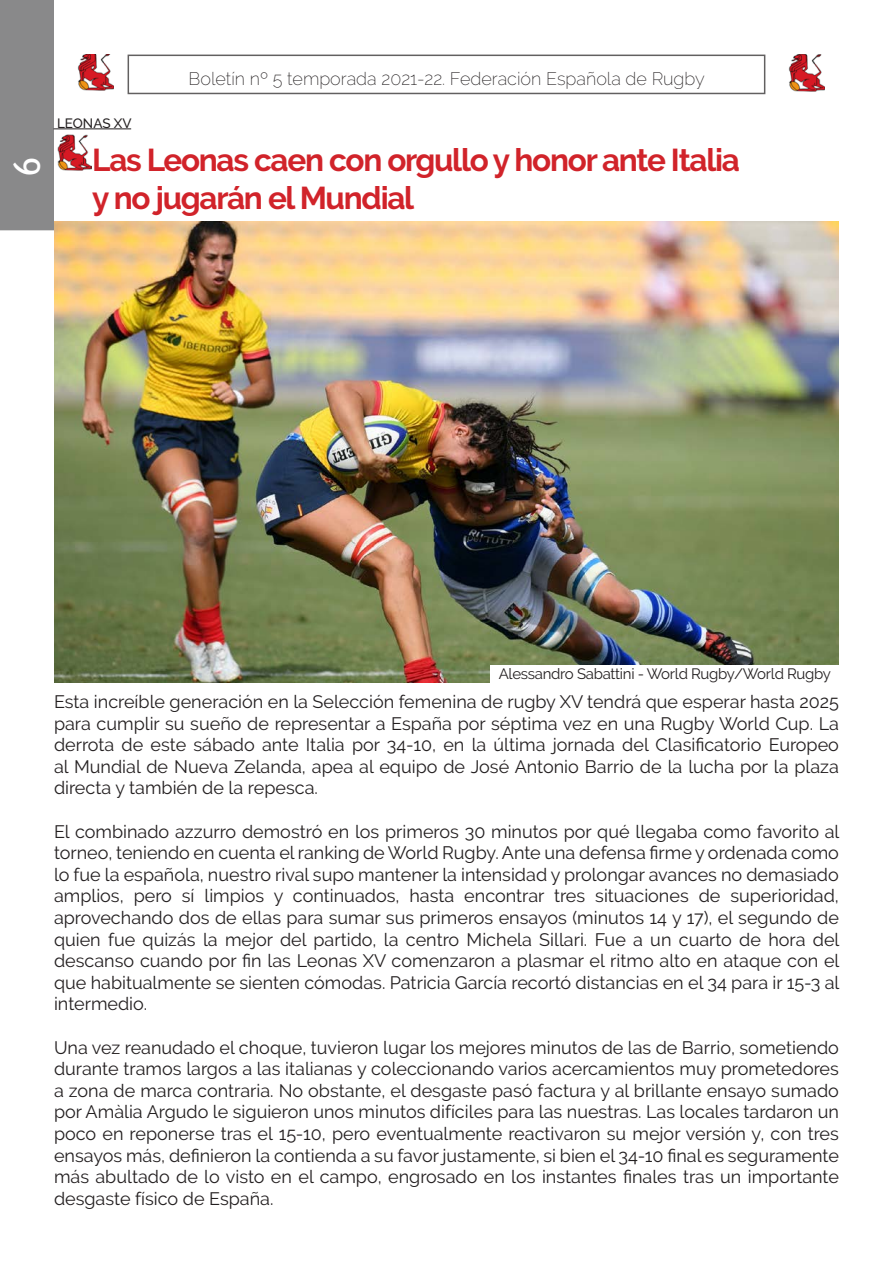
<style>
.page{position:relative;width:893px;height:1263px;background:#fff}
.page>*{position:absolute;margin:0;border:0;box-sizing:border-box;transform-origin:0 0}
.t1{font:36px "Trebuchet MS";color:#fff}
.t2{font:700 31.5px "Raleway";letter-spacing:-.04em;color:#d1232a}
.t3{font:18px/21.6px "Raleway";color:#231f20;text-align:justify}
.t4{font:200 18px "Raleway";color:#231f20}
.t5{font:15px "Raleway";letter-spacing:-.02em;color:#231f20}
.t6{font:500 13.5px "Raleway";color:#231f20}
</style>
<div class="page">
<img style="left:788px;top:55px;width:36px;height:36px">
<img style="left:77px;top:54px;width:36px;height:37px">
<div style="left:0;top:0;width:54px;height:230px;background:#89898a"></div>
<img style="left:54px;top:221px;width:785px;height:461px">
<img style="left:57px;top:134px;width:34px;height:37px">
<hr style="left:54px;top:129px;width:77px;height:1px;background:#231f20">
<div style="left:490px;top:665px;width:349px;height:17px;background:#fff"></div>
<h1 class="t1" style="left:4px;top:176px;width:20px;rotate:-90deg">6</h1>
<p class="t6" style="left:57px;top:115px;width:76px">LEONAS XV</p>
<p class="t4" style="left:189px;top:68px;width:518px">Boletín nº 5 temporada 2021-22. Federación Española de Rugby</p>
<p class="t2" style="left:92px;top:142px;width:649px">Las Leonas caen con orgullo y honor ante Italia</p>
<p class="t2" style="left:92px;top:180px;width:323px">y no jugarán el Mundial</p>
<p class="t5" style="left:499px;top:665px;width:334px">Alessandro Sabattini - World Rugby/World Rugby</p>
<p class="t3" style="left:54px;top:691px;width:787px">Esta increíble generación en la Selección femenina de rugby XV tendrá que esperar hasta 2025 para cumplir su sueño de representar a España por séptima vez en una Rugby World Cup. La derrota de este sábado ante Italia por 34-10, en la última jornada del Clasificatorio Europeo al Mundial de Nueva Zelanda, apea al equipo de José Antonio Barrio de la lucha por la plaza directa y también de la repesca.</p>
<p class="t3" style="left:54px;top:820px;width:787px">El combinado azzurro demostró en los primeros 30 minutos por qué llegaba como favorito al torneo, teniendo en cuenta el ranking de World Rugby. Ante una defensa firme y ordenada como lo fue la española, nuestro rival supo mantener la intensidad y prolongar avances no demasiado amplios, pero sí limpios y continuados, hasta encontrar tres situaciones de superioridad, aprovechando dos de ellas para sumar sus primeros ensayos (minutos 14 y 17), el segundo de quien fue quizás la mejor del partido, la centro Michela Sillari. Fue a un cuarto de hora del descanso cuando por fin las Leonas XV comenzaron a plasmar el ritmo alto en ataque con el que habitualmente se sienten cómodas. Patricia García recortó distancias en el 34′ para ir 15-3 al intermedio.</p>
<p class="t3" style="left:54px;top:1036px;width:786px">Una vez reanudado el choque, tuvieron lugar los mejores minutos de las de Barrio, sometiendo durante tramos largos a las italianas y coleccionando varios acercamientos muy prometedores a zona de marca contraria. No obstante, el desgaste pasó factura y al brillante ensayo sumado por Amàlia Argudo le siguieron unos minutos difíciles para las nuestras. Las locales tardaron un poco en reponerse tras el 15-10, pero eventualmente reactivaron su mejor versión y, con tres ensayos más, definieron la contienda a su favor justamente, si bien el 34-10 final es seguramente más abultado de lo visto en el campo, engrosado en los instantes finales tras un importante desgaste físico de España.</p>
</div>
